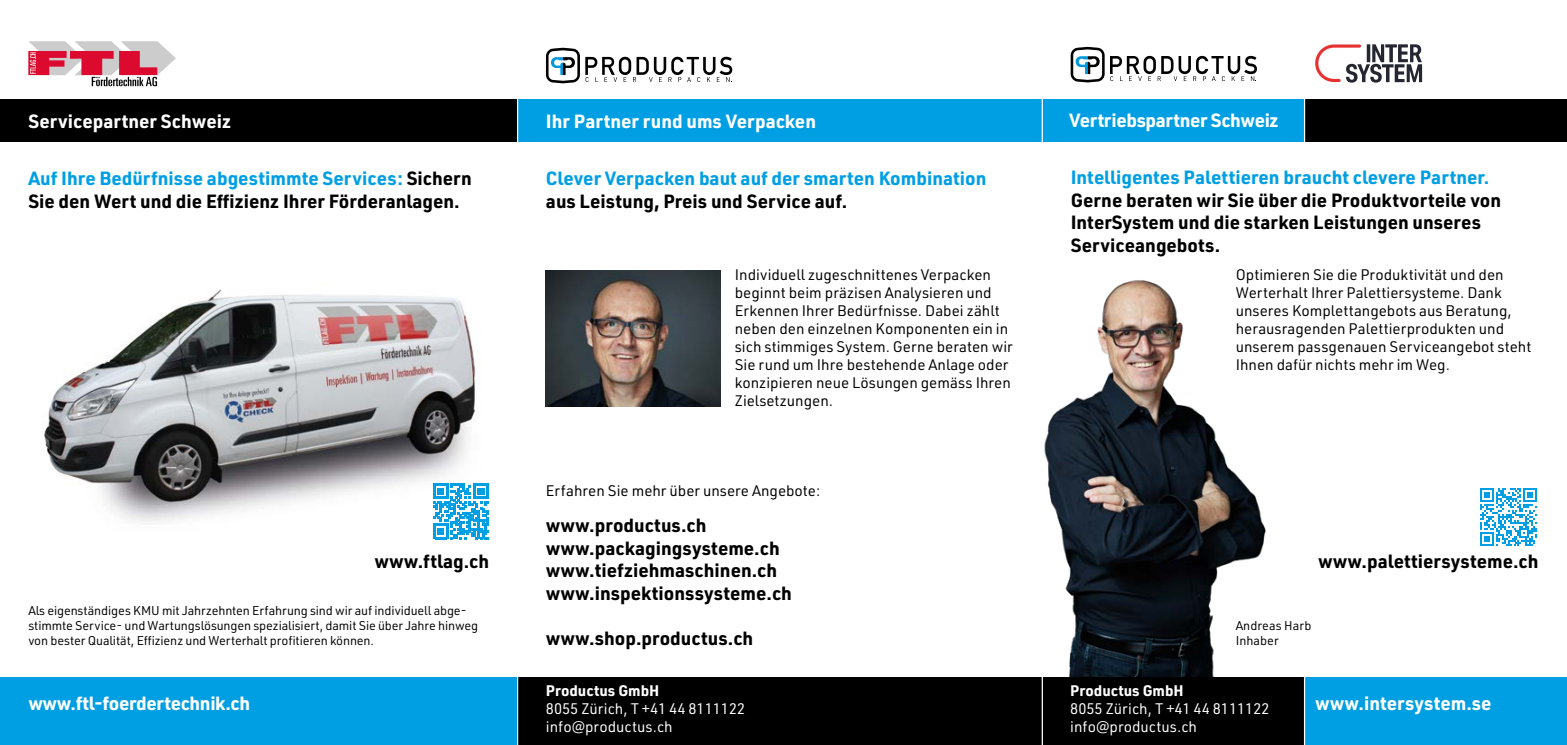
<style>
.page{position:relative;width:1567px;height:745px;background:#fff}
.page>*{position:absolute;margin:0;border:0;box-sizing:border-box;transform-origin:0 0}
.t1{font:700 18.75px/22.5px "URWDIN";color:#000}
.t2{font:700 18.75px "URWDIN";color:#009fe3}
.t3{font:700 18.75px "URWDIN";color:#fff}
.t4{font:700 18.75px "URWDIN";letter-spacing:-.02em;color:#fff}
.t5{font:15px/18px "URWDIN";color:#000}
.t6{font:15px/18px "URWDIN";color:#fff}
.t7{font:700 15px "URWDIN";color:#fff}
.t8{font:12.5px/15px "URWDIN";letter-spacing:-.01em;color:#000}
.s1{color:#009fe3}
</style>
<div class="page">
<img style="left:44px;top:289px;width:431px;height:233px">
<div style="left:0;top:99px;width:1566px;height:43px;background:#000"></div>
<div style="left:517px;top:99px;width:787px;height:43px;background:#009fe3"></div>
<img style="left:1044px;top:280px;width:222px;height:397px">
<div style="left:0;top:677px;width:1566px;height:67px;background:#009fe3"></div>
<div style="left:517px;top:677px;width:787px;height:67px;background:#000"></div>
<svg style="left:1070px;top:47px;width:186px;height:35px"></svg>
<svg style="left:1315px;top:44px;width:106px;height:39px"></svg>
<svg style="left:1480px;top:488px;width:57px;height:57px"></svg>
<svg style="left:433px;top:483px;width:56px;height:56px"></svg>
<svg style="left:28px;top:41px;width:148px;height:45px"></svg>
<svg style="left:546px;top:48px;width:186px;height:35px"></svg>
<img style="left:546px;top:270px;width:174px;height:136px">
<hr style="left:517px;top:49px;width:1px;height:695px;background:#fff">
<hr style="left:1041px;top:49px;width:1px;height:695px;background:#fff">
<hr style="left:1303px;top:96px;width:1px;height:648px;background:#fff">
<p class="t3" style="left:28px;top:108px;width:204px">Servicepartner Schweiz</p>
<p class="t3" style="left:546px;top:108px;width:271px">Ihr Partner rund ums Verpacken</p>
<p class="t1" style="left:28px;top:166px;width:445px"><span class="s1">Auf Ihre Bedürfnisse abgestimmte Services:</span> Sichern<br>Sie den Wert und die Effizienz Ihrer Förderanlagen.</p>
<p class="t2" style="left:546px;top:165px;width:442px">Clever Verpacken baut auf der smarten Kombination</p>
<p class="t1" style="left:546px;top:189px;width:303px">aus Leistung, Preis und Service auf.</p>
<p class="t5" style="left:734px;top:265px;width:279px">Individuell zugeschnittenes Verpacken beginnt beim präzisen Analysieren und Erkennen Ihrer Bedürfnisse. Dabei zählt neben den einzelnen Komponenten ein in sich stimmiges System. Gerne beraten wir Sie rund um Ihre bestehende Anlage oder konzipieren neue Lösungen gemäss Ihren Zielsetzungen.</p>
<p class="t1" style="left:374px;top:549px;width:116px">www.ftlag.ch</p>
<p class="t8" style="left:28px;top:602px;width:451px">Als eigenständiges KMU mit Jahrzehnten Erfahrung sind wir auf individuell abge&shy;stimmte Service- und Wartungslösungen spezialisiert, damit Sie über Jahre hinweg von bester Qualität, Effizienz und Werterhalt profitieren können.</p>
<p class="t5" style="left:546px;top:481px;width:276px">Erfahren Sie mehr über unsere Angebote:</p>
<p class="t1" style="left:546px;top:513px;width:247px">www.productus.ch www.packagingsysteme.ch www.tiefziehmaschinen.ch www.inspektionssysteme.ch</p>
<p class="t1" style="left:546px;top:625px;width:209px">www.shop.productus.ch</p>
<p class="t4" style="left:1068px;top:107px;width:211px">Vertriebspartner Schweiz</p>
<p class="t2" style="left:1070px;top:165px;width:420px">Intelligentes Palettieren braucht clevere Partner.</p>
<p class="t1" style="left:1070px;top:188px;width:432px">Gerne beraten wir Sie über die Produktvorteile von<br>InterSystem und die starken Leistungen unseres<br>Serviceangebots.</p>
<p class="t5" style="left:1235px;top:265px;width:297px">Optimieren Sie die Produktivität und den Werterhalt Ihrer Palettiersysteme. Dank unseres Komplettangebots aus Beratung, herausragenden Palettierprodukten und unserem passgenauen Serviceangebot steht Ihnen dafür nichts mehr im Weg.</p>
<p class="t1" style="left:1318px;top:549px;width:222px">www.palettiersysteme.ch</p>
<p class="t8" style="left:1235px;top:617px;width:77px">Andreas Harb<br>Inhaber</p>
<p class="t4" style="left:28px;top:689px;width:223px">www.ftl-foerdertechnik.ch</p>
<p class="t7" style="left:546px;top:679px;width:115px">Productus GmbH</p>
<p class="t6" style="left:546px;top:698px;width:201px">8055 Zürich, T +41 44 8111122 info@productus.ch</p>
<p class="t3" style="left:1315px;top:689px;width:178px">www.intersystem.se</p>
<p class="t7" style="left:1070px;top:679px;width:115px">Productus GmbH</p>
<p class="t6" style="left:1070px;top:698px;width:201px">8055 Zürich, T +41 44 8111122 info@productus.ch</p>
</div>
